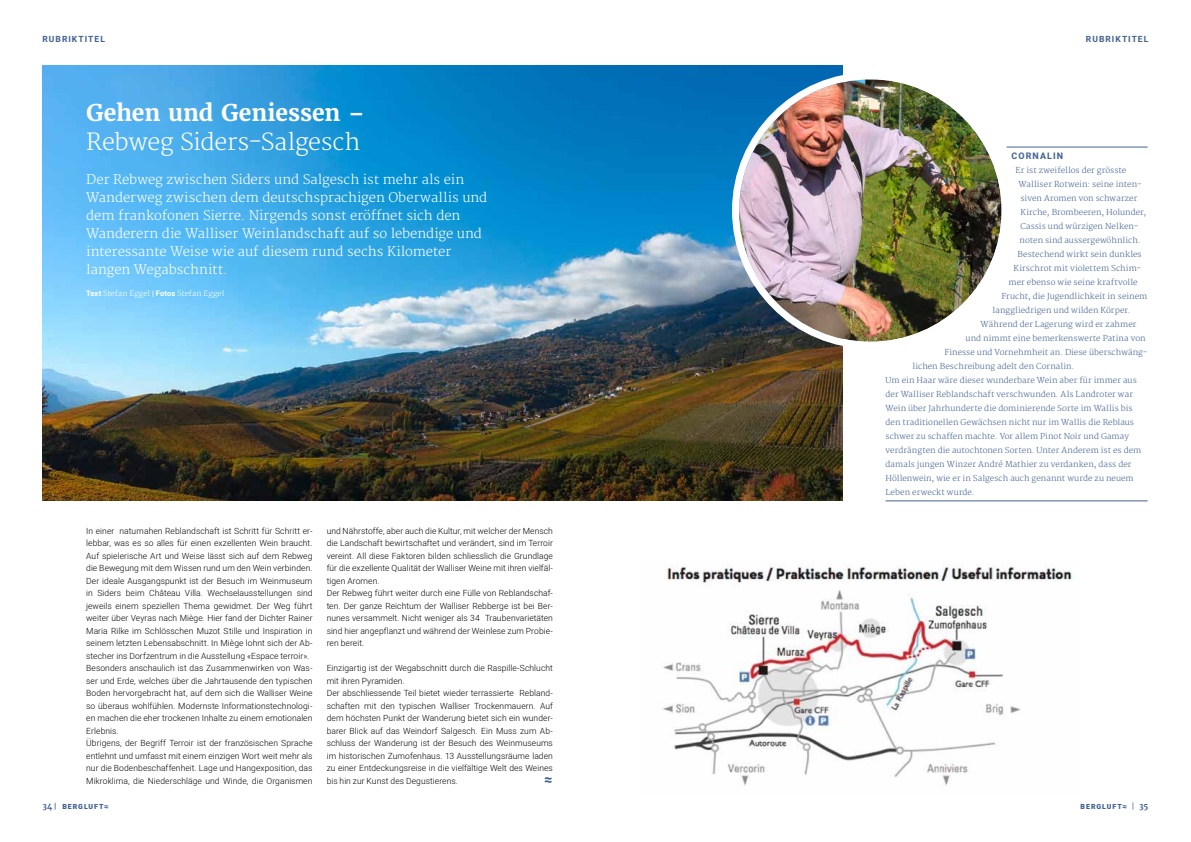
<style>
.page{position:relative;width:1191px;height:842px;background:#fff}
.page>*{position:absolute;margin:0;border:0;box-sizing:border-box;transform-origin:0 0}
.t1{font:300 23px "Merriweather";letter-spacing:-.01em;color:#fff}
.t2{font:700 23px "Merriweather";color:#fff}
.t3{font:700 16px "The Serif";color:#436393;scale:.95 1}
.t4{font:300 13px/18px "Merriweather";color:#fff}
.t5{font:700 9px "Heebo";letter-spacing:.115em;color:#436393}
.t6{font:300 8.5px/12.5px "Heebo";letter-spacing:.01em;color:#000}
.t7{font:700 8.5px "Heebo";letter-spacing:.115em;color:#436393}
.t8{font:300 8px "Merriweather";letter-spacing:.01em;color:#436393}
.t9{font:300 7.5px "Merriweather";letter-spacing:.005em;color:#fff}
.t10{font:900 7px "Heebo";letter-spacing:.14em;color:#436393}
.s1{font-family:"Heebo";font-weight:700}
.s2{font-family:"Merriweather";font-weight:700;font-size:8px}
.s3{font-family:"Merriweather"}
.s4{font-family:"The Serif";font-weight:700;font-size:9px}
.s5{font-family:"Merriweather";font-weight:400;font-size:7.5px}
</style>
<div class="page">
<hr style="left:1006px;top:147px;width:141px;height:1px;background:#436393">
<hr style="left:885px;top:500px;width:262px;height:1px;background:#436393">
<img style="left:43px;top:65px;width:799px;height:435px">
<img style="left:739px;top:79px;width:262px;height:263px;border-radius:131px">
<div style="left:732px;top:72px;width:276px;height:277px;border:7px solid #fff;border-radius:50%"></div>
<img style="left:662px;top:565px;width:412px;height:221px">
<p class="t7" style="left:43px;top:33px;width:64px">RUBRIKTITEL</p>
<p class="t7" style="left:1086px;top:33px;width:64px">RUBRIKTITEL</p>
<h1 class="t2" style="left:86px;top:98px;width:280px">Gehen und Geniessen –</h1>
<h1 class="t1" style="left:86px;top:129px;width:275px">Rebweg Siders-Salgesch</h1>
<p class="t4" style="left:86px;top:171px;width:402px">Der Rebweg zwischen Siders und Salgesch ist mehr als ein Wanderweg zwischen dem deutschsprachigen Oberwallis und dem frankofonen Sierre. Nirgends sonst eröffnet sich den Wanderern die Walliser Weinlandschaft auf so lebendige und interessante Weise wie auf diesem rund sechs Kilometer langen Wegabschnitt.</p>
<p class="t9" style="left:86px;top:289px;width:139px"><span class="s1">Text</span> Stefan Eggel <span class="s1">| Fotos</span> Stefan Eggel</p>
<p class="t6" style="left:86px;top:524px;width:228px">In einer naturnahen Reblandschaft ist Schritt für Schritt er&shy;lebbar, was es so alles für einen exzellenten Wein braucht.<br>Auf spielerische Art und Weise lässt sich auf dem Rebweg die Bewegung mit dem Wissen rund um den Wein verbinden.<br>Der ideale Ausgangspunkt ist der Besuch im Weinmuseum in Siders beim Château Villa. Wechselausstellungen sind jeweils einem speziellen Thema gewidmet. Der Weg führt weiter über Veyras nach Miège. Hier fand der Dichter Rainer Maria Rilke im Schlösschen Muzot Stille und Inspiration in seinem letzten Lebensabschnitt. In Miège lohnt sich der Ab&shy;stecher ins Dorfzentrum in die Ausstellung «Espace terroir».<br>Besonders anschaulich ist das Zusammenwirken von Was&shy;ser und Erde, welches über die Jahrtausende den typischen Boden hervorgebracht hat, auf dem sich die Walliser Weine so überaus wohlfühlen. Modernste Informationstechnologi&shy;en machen die eher trockenen Inhalte zu einem emotionalen Erlebnis.<br>Übrigens, der Begriff Terroir ist der französischen Sprache entlehnt und umfasst mit einem einzigen Wort weit mehr als nur die Bodenbeschaffenheit. Lage und Hangexposition, das Mikroklima, die Niederschläge und Winde, die Organismen</p>
<p class="t6" style="left:327px;top:524px;width:228px">und Nährstoffe, aber auch die Kultur, mit welcher der Mensch die Landschaft bewirtschaftet und verändert, sind im Terroir vereint. All diese Faktoren bilden schliesslich die Grundlage für die exzellente Qualität der Walliser Weine mit ihren vielfäl&shy;tigen Aromen.<br>Der Rebweg führt weiter durch eine Fülle von Reblandschaf&shy;ten. Der ganze Reichtum der Walliser Rebberge ist bei Ber&shy;nunes versammelt. Nicht weniger als 34 Traubenvarietäten sind hier angepflanzt und während der Weinlese zum Probie&shy;ren bereit.</p>
<p class="t6" style="left:327px;top:662px;width:228px">Einzigartig ist der Wegabschnitt durch die Raspille-Schlucht mit ihren Pyramiden.<br>Der abschliessende Teil bietet wieder terrassierte Rebland&shy;schaften mit den typischen Walliser Trockenmauern. Auf dem höchsten Punkt der Wanderung bietet sich ein wunder&shy;barer Blick auf das Weindorf Salgesch. Ein Muss zum Ab&shy;schluss der Wanderung ist der Besuch des Weinmuseums im historischen Zumofenhaus. 13 Ausstellungsräume laden zu einer Entdeckungsreise in die vielfältige Welt des Weines bis hin zur Kunst des Degustierens.</p>
<h2 class="t3" style="left:544px;top:765px;width:11px">≈</h2>
<p class="t5" style="left:1011px;top:149px;width:53px">CORNALIN</p>
<p class="t8" style="left:1015px;top:165px;width:112px">Er ist zweifellos der grösste</p>
<p class="t8" style="left:1018px;top:179px;width:125px">Walliser Rotwein: seine inten-</p>
<p class="t8" style="left:1020px;top:193px;width:118px">siven Aromen von schwarzer</p>
<p class="t8" style="left:1020px;top:207px;width:127px">Kirche, Brombeeren, Holunder,</p>
<p class="t8" style="left:1020px;top:221px;width:119px">Cassis und würzigen Nelken-</p>
<p class="t8" style="left:1019px;top:235px;width:122px">noten sind aussergewöhnlich.</p>
<p class="t8" style="left:1017px;top:249px;width:126px">Bestechend wirkt sein dunkles</p>
<p class="t8" style="left:1013px;top:263px;width:129px">Kirschrot mit violettem Schim-</p>
<p class="t8" style="left:1008px;top:277px;width:130px">mer ebenso wie seine kraftvolle</p>
<p class="t8" style="left:1001px;top:291px;width:147px">Frucht, die Jugendlichkeit in seinem</p>
<p class="t8" style="left:992px;top:305px;width:139px">langgliedrigen und wilden Körper.</p>
<p class="t8" style="left:980px;top:319px;width:157px">Während der Lagerung wird er zahmer</p>
<p class="t8" style="left:965px;top:333px;width:181px">und nimmt eine bemerkenswerte Patina von</p>
<p class="t8" style="left:944px;top:347px;width:204px">Finesse und Vornehmheit an. Diese überschwäng-</p>
<p class="t8" style="left:912px;top:361px;width:163px">lichen Beschreibung adelt den Cornalin.</p>
<p class="t8" style="left:885px;top:375px;width:253px">Um ein Haar wäre dieser wunderbare Wein aber für immer aus</p>
<p class="t8" style="left:885px;top:389px;width:249px">der Walliser Reblandschaft verschwunden. Als Landroter war</p>
<p class="t8" style="left:885px;top:403px;width:248px">Wein über Jahrhunderte die dominierende Sorte im Wallis bis</p>
<p class="t8" style="left:885px;top:417px;width:250px">den traditionellen Gewächsen nicht nur im Wallis die Reblaus</p>
<p class="t8" style="left:885px;top:431px;width:245px">schwer zu schaffen machte. Vor allem Pinot Noir und Gamay</p>
<p class="t8" style="left:885px;top:445px;width:257px">verdrängten die autochtonen Sorten. Unter Anderem ist es dem</p>
<p class="t8" style="left:885px;top:459px;width:247px">damals jungen Winzer André Mathier zu verdanken, dass der</p>
<p class="t8" style="left:885px;top:473px;width:250px">Höllenwein, wie er in Salgesch auch genannt wurde zu neuem</p>
<p class="t8" style="left:885px;top:487px;width:91px">Leben erweckt wurde.</p>
<p class="t10" style="left:43px;top:801px;width:68px"><span class="s2">34</span><span class="s3">|</span> BERGLUFT<span class="s4">≈</span></p>
<p class="t10" style="left:1080px;top:801px;width:69px">BERGLUFT<span class="s4">≈</span> <span class="s5">|</span> <span class="s2">35</span></p>
</div>
